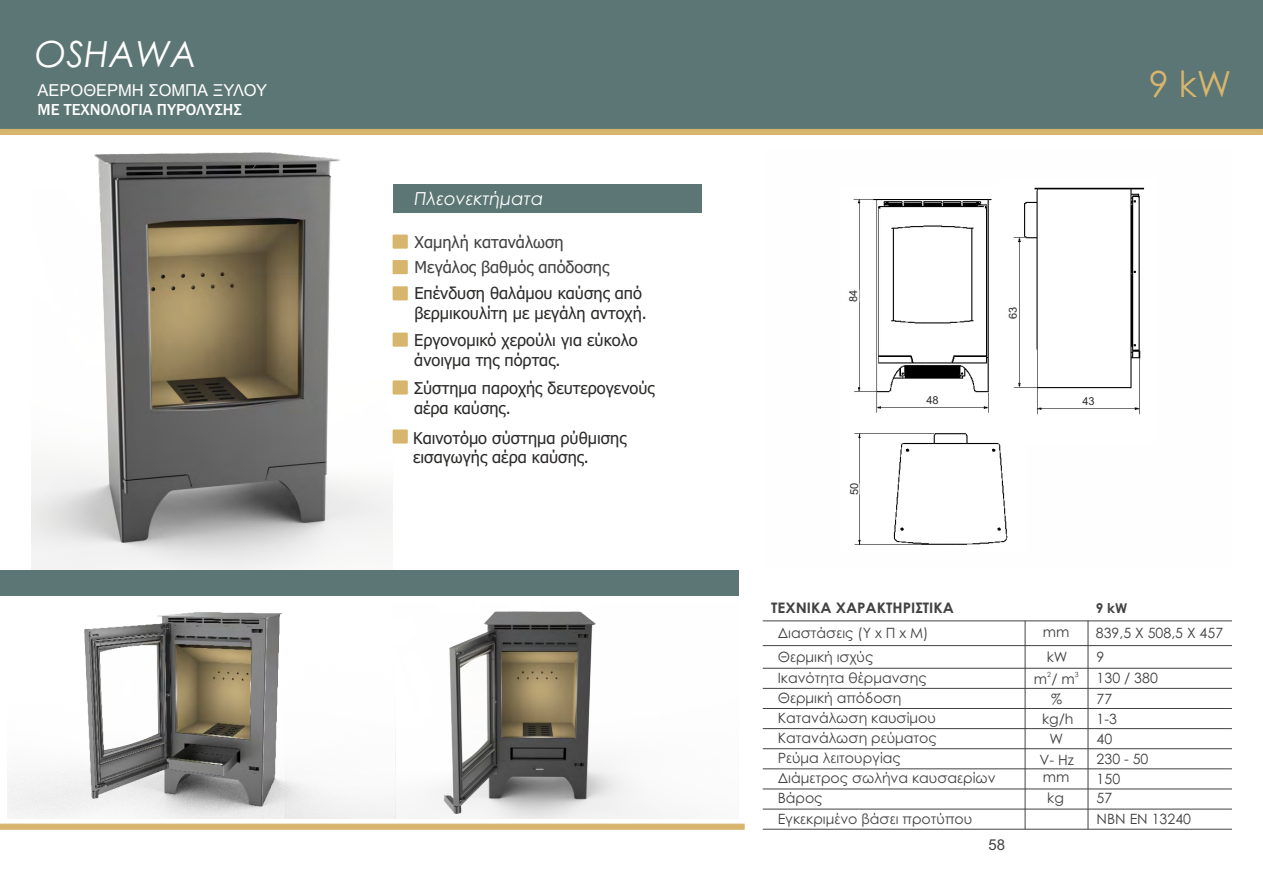
<style>
.page{position:relative;width:1263px;height:893px;background:#fff}
.page>*{position:absolute;margin:0;border:0;box-sizing:border-box;transform-origin:0 0}
.t1{font:italic 36px "Century Gothic";color:#fefefe}
.t2{font:36px "Century Gothic";color:#d7b56d}
.t3{font:italic 18px "Century Gothic";color:#fefefe}
.t4{font:500 16.5px "Franklin Gothic";color:#fefefe}
.t5{font:16.5px "Arial";color:#fefefe}
.t6{font:16.35px/19.6px "Tahoma";color:#2b2a29}
.t7{font:16.35px/24.9px "Tahoma";color:#414142}
.t8{font:15px "Arial";color:#434242}
.t9{font:700 14.55px "Century Gothic";color:#434242;scale:1.04 1}
.t10{font:14.25px/20.2px "Century Gothic";color:#434242}
.t11{font:700 13.5px "Century Gothic";color:#434242}
.t12{font:10.95px "Arial";color:#2b2a29}
.t13{font:7.05px "Century Gothic";color:#434242}
</style>
<div class="page">
<div style="left:0;top:0;width:1263px;height:129px;background:#5b7674"></div>
<div style="left:0;top:129px;width:1263px;height:6px;background:#d7b56d"></div>
<svg style="left:0;top:824px;width:745px;height:6px;background:#d8b873"></svg>
<div style="left:0;top:570px;width:738px;height:25px;background:#5b7674"></div>
<img style="left:32px;top:152px;width:361px;height:417px">
<div style="left:393px;top:184px;width:309px;height:29px;background:#5b7674"></div>
<div style="left:393px;top:235px;width:15px;height:14px;background:#d7b56d"></div>
<div style="left:393px;top:260px;width:15px;height:14px;background:#d7b56d"></div>
<div style="left:393px;top:286px;width:15px;height:14px;background:#d7b56d"></div>
<div style="left:393px;top:333px;width:15px;height:14px;background:#d7b56d"></div>
<div style="left:393px;top:380px;width:15px;height:15px;background:#d7b56d"></div>
<div style="left:393px;top:429px;width:15px;height:15px;background:#d7b56d"></div>
<img style="left:7px;top:612px;width:278px;height:206px">
<img style="left:285px;top:611px;width:365px;height:208px">
<hr style="left:763px;top:668px;width:469px;height:1px;background:#434242">
<hr style="left:763px;top:688px;width:469px;height:1px;background:#434242">
<hr style="left:763px;top:708px;width:469px;height:1px;background:#434242">
<hr style="left:763px;top:728px;width:469px;height:1px;background:#434242">
<hr style="left:763px;top:748px;width:469px;height:1px;background:#434242">
<hr style="left:763px;top:768px;width:469px;height:1px;background:#434242">
<hr style="left:763px;top:788px;width:469px;height:1px;background:#434242">
<hr style="left:763px;top:809px;width:469px;height:1px;background:#434242">
<hr style="left:1025px;top:621px;width:1px;height:208px;background:#434242">
<hr style="left:1087px;top:621px;width:1px;height:208px;background:#434242">
<hr style="left:763px;top:645px;width:469px;height:1px;background:#434242">
<hr style="left:763px;top:620px;width:469px;height:1px;background:#434242">
<img style="left:853px;top:199px;width:139px;height:214px">
<img style="left:1013px;top:187px;width:132px;height:228px">
<img style="left:854px;top:433px;width:154px;height:112px">
<div style="left:926px;top:396px;width:14px;height:11px;background:#fefefe"></div>
<div style="left:849px;top:483px;width:10px;height:11px;background:#fefefe"></div>
<div style="left:1082px;top:398px;width:13px;height:9px;background:#fefefe"></div>
<div style="left:1007px;top:307px;width:12px;height:12px;background:#fefefe"></div>
<div style="left:847px;top:290px;width:12px;height:12px;background:#fefefe"></div>
<hr style="left:763px;top:829px;width:469px;height:1px;background:#434242">
<h1 class="t1" style="left:35px;top:40px;width:163px">OSHAWA</h1>
<p class="t5" style="left:38px;top:84px;width:231px">ΑΕΡΟΘΕΡΜΗ ΣΟΜΠΑ ΞΥΛΟΥ</p>
<p class="t4" style="left:38px;top:103px;width:206px">ΜΕ ΤΕΧΝΟΛΟΓΙΑ ΠΥΡΟΛΥΣΗΣ</p>
<p class="t3" style="left:414px;top:192px;width:130px">Πλεονεκτήματα</p>
<p class="t7" style="left:415px;top:231px;width:196px">Χαμηλή κατανάλωση<br>Μεγάλος βαθμός απόδοσης</p>
<p class="t6" style="left:414px;top:285px;width:234px">Επένδυση θαλάμου καύσης από βερμικουλίτη με μεγάλη αντοχή.</p>
<p class="t6" style="left:414px;top:332px;width:225px">Εργονομικό χερούλι για εύκολο άνοιγμα της πόρτας.</p>
<p class="t6" style="left:414px;top:380px;width:242px">Σύστημα παροχής δευτερογενούς αέρα καύσης.</p>
<p class="t6" style="left:413px;top:429px;width:215px">Καινοτόμο σύστημα ρύθμισης εισαγωγής αέρα καύσης.</p>
<h1 class="t2" style="left:1149px;top:70px;width:84px">9 kW</h1>
<p class="t12" style="left:849px;top:302px;width:14px;rotate:-90deg">84</p>
<p class="t12" style="left:850px;top:495px;width:14px;rotate:-90deg">50</p>
<p class="t12" style="left:926px;top:396px;width:14px">48</p>
<p class="t12" style="left:1009px;top:319px;width:14px;rotate:-90deg">63</p>
<p class="t12" style="left:1082px;top:397px;width:14px">43</p>
<p class="t9" style="left:771px;top:602px;width:177px">ΤΕΧΝΙΚΑ ΧΑΡΑΚΤΗΡΙΣΤΙΚΑ</p>
<p class="t11" style="left:1096px;top:603px;width:33px">9 kW</p>
<p class="t10" style="left:778px;top:648px;width:219px">Θερμική ισχύς<br>Ικανότητα θέρμανσης<br>Θερμική απόδοση<br>Κατανάλωση καυσίμου<br>Κατανάλωση ρεύματος<br>Ρεύμα λειτουργίας<br>Διάμετρος σωλήνα καυσαερίων<br>Βάρος<br>Εγκεκριμένο βάσει προτύπου</p>
<p class="t10" style="left:1047px;top:648px;width:22px">kW</p>
<p class="t10" style="left:778px;top:624px;width:152px">Διαστάσεις (Υ x Π x Μ)</p>
<p class="t10" style="left:1043px;top:623px;width:28px">mm</p>
<p class="t10" style="left:1096px;top:622px;width:129px;line-height:24.2px">839,5 Χ 508,5 Χ 457<br>9</p>
<p class="t10" style="left:1096px;top:669px;width:63px">130 / 380</p>
<p class="t13" style="left:1047px;top:671px;width:5px">2</p>
<p class="t13" style="left:1075px;top:671px;width:5px">3</p>
<p class="t10" style="left:1034px;top:670px;width:43px;text-align:center">m / m % kg/h<br>W<br>V- Hz</p>
<p class="t10" style="left:1043px;top:768px;width:28px;line-height:20.7px;text-align:center">mm kg</p>
<p class="t10" style="left:1096px;top:690px;width:53px">77<br>1-3<br>40<br>230 - 50<br>150</p>
<p class="t10" style="left:1096px;top:810px;width:96px">NBN EN 13240</p>
<p class="t10" style="left:1096px;top:789px;width:17px">57</p>
<p class="t8" style="left:988px;top:839px;width:18px">58</p>
</div>
